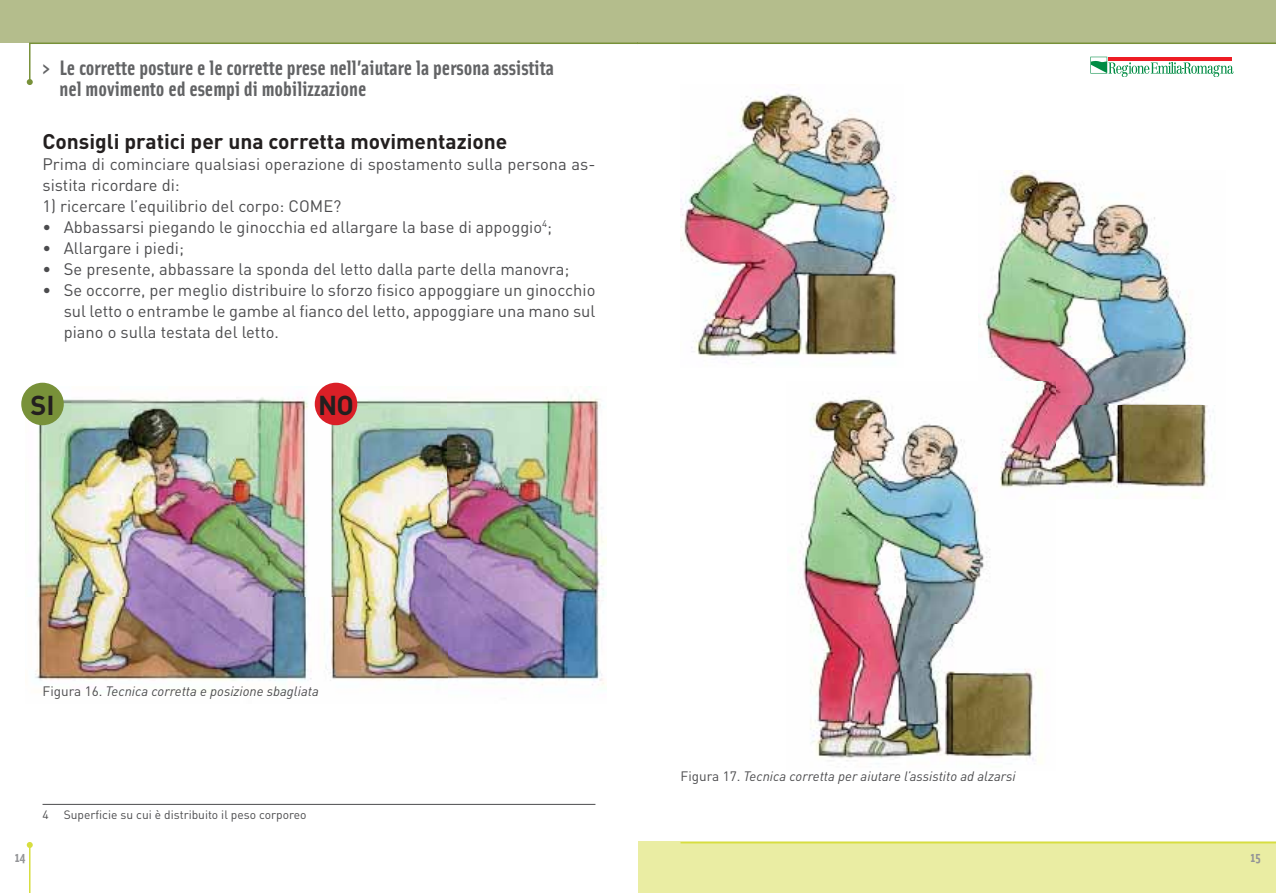
<style>
.page{position:relative;width:1276px;height:893px;background:#fff}
.page>*{position:absolute;margin:0;border:0;box-sizing:border-box;transform-origin:0 0}
.t1{font:700 27px "DIN";color:#231f1f}
.t2{font:21px/21px "Solex Bold Lining";color:#626365}
.t3{font:700 21px "DIN";color:#231f1f}
.t4{font:16.5px/21px "DIN";color:#4c4c4e}
.t5{font:italic 13.5px "DIN";color:#4c4c4e}
.t6{font:700 13.5px "Solex";color:#939497}
.t7{font:12px "DIN";color:#4c4c4e}
.s1{font-style:normal}
</style>
<div class="page">
<div style="left:0;top:0;width:638px;height:43px;background:#b4bd8c"></div>
<hr style="left:29px;top:845px;width:2px;height:48px;background:#d7de40">
<svg style="left:27px;top:842px;width:6px;height:6px"></svg>
<div style="left:638px;top:842px;width:637px;height:51px;background:#eaeda3"></div>
<div style="left:638px;top:0;width:637px;height:43px;background:#b4bd8c"></div>
<svg style="left:27px;top:42px;width:1248px;height:43px"></svg>
<hr style="left:680px;top:842px;width:595px;height:1px;background:#d7de40">
<img style="left:26px;top:387px;width:580px;height:299px">
<div style="left:21px;top:383px;width:43px;height:42px;background:#789139;border-radius:50%"></div>
<div style="left:315px;top:383px;width:42px;height:42px;background:#da1f27;border-radius:50%"></div>
<img style="left:680px;top:93px;width:217px;height:270px">
<img style="left:978px;top:170px;width:224px;height:235px">
<img style="left:1055px;top:405px;width:159px;height:94px">
<img style="left:800px;top:397px;width:201px;height:367px">
<img style="left:1001px;top:669px;width:41px;height:91px">
<img style="left:978px;top:382px;width:77px;height:117px">
<hr style="left:43px;top:804px;width:552px;height:1px;background:#4c4c4e">
<p class="t2" style="left:60px;top:60px;width:496px;text-indent:-17px">&gt; Le corrette posture e le corrette prese nell’aiutare la persona assistita nel movimento ed esempi di mobilizzazione</p>
<p class="t3" style="left:43px;top:134px;width:466px">Consigli pratici per una corretta movimentazione</p>
<p class="t4" style="left:43px;top:155px;width:554px">Prima di cominciare qualsiasi operazione di spostamento sulla persona as&shy;sistita ricordare di:</p>
<p class="t4" style="left:43px;top:197px;width:300px">1) ricercare l’equilibrio del corpo: COME?</p>
<p class="t4" style="left:43px;top:218px;width:511px">• Abbassarsi piegando le ginocchia ed allargare la base di appoggio<sup>4</sup>;</p>
<p class="t4" style="left:43px;top:239px;width:143px">• Allargare i piedi;</p>
<p class="t4" style="left:43px;top:260px;width:528px">• Se presente, abbassare la sponda del letto dalla parte della manovra;</p>
<p class="t4" style="left:64px;top:281px;width:533px;text-align:justify;text-indent:-21px">• Se occorre, per meglio distribuire lo sforzo fisico appoggiare un ginocchio sul letto o entrambe le gambe al fianco del letto, appoggiare una mano sul piano o sulla testata del letto.</p>
<h1 class="t1" style="left:30px;top:396px;width:26px">SI</h1>
<h1 class="t1" style="left:318px;top:396px;width:37px">NO</h1>
<p class="t5" style="left:43px;top:686px;width:278px"><span class="s1">Figura 16.</span> Tecnica corretta e posizione sbagliata</p>
<p class="t7" style="left:43px;top:810px;width:265px">4 Superficie su cui è distribuito il peso corporeo</p>
<p class="t5" style="left:680px;top:771px;width:337px"><span class="s1">Figura 17.</span> Tecnica corretta per aiutare l’assistito ad alzarsi</p>
<p class="t6" style="left:15px;top:852px;width:12px">14</p>
<p class="t6" style="left:1250px;top:852px;width:12px">15</p>
</div>
